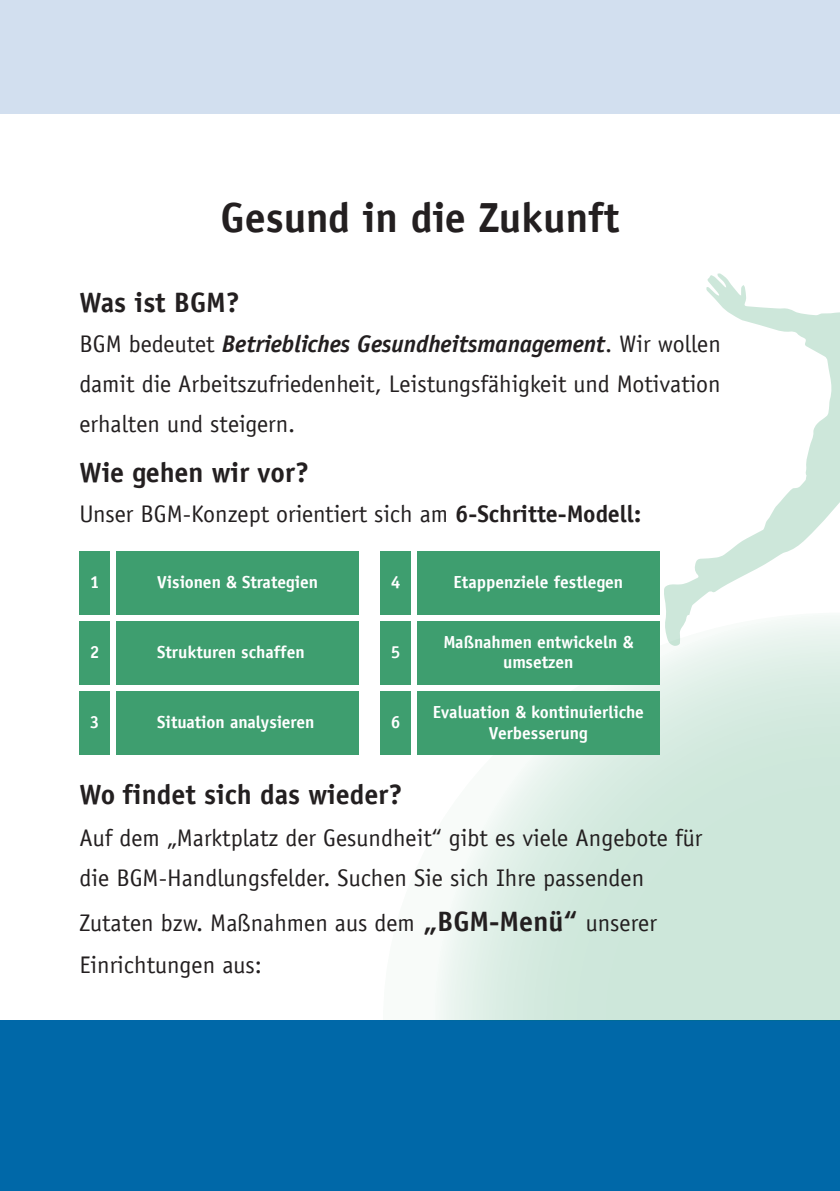
<style>
.page{position:relative;width:840px;height:1191px;background:#fff}
.page>*{position:absolute;margin:0;border:0;box-sizing:border-box;transform-origin:0 0}
.t1{font:700 42px "Officina Sans LT";color:#231f20}
.t2{font:700 28px "Officina Sans LT";color:#231f20}
.t3{font:24px/40px "Officina Sans LT";color:#231f20}
.t4{font:700 17.4px/20.8px "Officina Sans LT";color:#fff;text-align:center}
.s1{font-weight:700;font-style:italic}
.s2{font-weight:700}
.s3{font-weight:700;font-size:28px}
</style>
<div class="page">
<div style="left:0;top:0;width:839px;height:113px;background:#d2dfef"></div>
<div style="left:0;top:1020px;width:839px;height:171px;background:#0068a8"></div>
<svg style="left:664px;top:273px;width:175px;height:339px"></svg>
<svg style="left:383px;top:612px;width:456px;height:408px;fill:#d4eadf"></svg>
<div style="left:79px;top:551px;width:31px;height:63px;background:#3e9e6f"></div>
<div style="left:116px;top:551px;width:243px;height:63px;background:#3e9e6f"></div>
<div style="left:79px;top:621px;width:31px;height:63px;background:#3e9e6f"></div>
<div style="left:116px;top:621px;width:243px;height:63px;background:#3e9e6f"></div>
<div style="left:79px;top:691px;width:31px;height:63px;background:#3e9e6f"></div>
<div style="left:116px;top:691px;width:243px;height:63px;background:#3e9e6f"></div>
<div style="left:380px;top:551px;width:30px;height:63px;background:#3e9e6f"></div>
<div style="left:417px;top:551px;width:242px;height:63px;background:#3e9e6f"></div>
<div style="left:380px;top:621px;width:30px;height:63px;background:#3e9e6f"></div>
<div style="left:417px;top:621px;width:242px;height:63px;background:#3e9e6f"></div>
<div style="left:380px;top:691px;width:30px;height:63px;background:#3e9e6f"></div>
<div style="left:417px;top:691px;width:242px;height:63px;background:#3e9e6f"></div>
<h1 class="t1" style="left:220px;top:192px;width:400px">Gesund in die Zukunft</h1>
<p class="t2" style="left:79px;top:285px;width:162px">Was ist BGM?</p>
<p class="t3" style="left:79px;top:324px;width:642px;text-align:justify">BGM bedeutet <span class="s1">Betriebliches Gesundheitsmanagement</span>. Wir wollen damit die Arbeitszufriedenheit, Leistungsfähigkeit und Motivation erhalten und steigern.</p>
<p class="t2" style="left:79px;top:455px;width:231px">Wie gehen wir vor?</p>
<p class="t3" style="left:79px;top:494px;width:563px">Unser BGM-Konzept orientiert sich am <span class="s2">6-Schritte-Modell:</span></p>
<p class="t4" style="left:90px;top:571px;width:11px">1</p>
<p class="t4" style="left:157px;top:571px;width:162px">Visionen &amp; Strategien</p>
<p class="t4" style="left:90px;top:641px;width:11px">2</p>
<p class="t4" style="left:157px;top:641px;width:149px">Strukturen schaffen</p>
<p class="t4" style="left:90px;top:711px;width:11px">3</p>
<p class="t4" style="left:157px;top:711px;width:159px">Situation analysieren</p>
<p class="t4" style="left:390px;top:571px;width:11px">4</p>
<p class="t4" style="left:453px;top:571px;width:171px">Etappenziele festlegen</p>
<p class="t4" style="left:390px;top:641px;width:11px">5</p>
<p class="t4" style="left:443px;top:631px;width:191px">Maßnahmen entwickeln &amp; umsetzen</p>
<p class="t4" style="left:390px;top:711px;width:11px">6</p>
<p class="t4" style="left:432px;top:701px;width:212px">Evaluation &amp; kontinuierliche<br>Verbesserung</p>
<p class="t2" style="left:79px;top:777px;width:324px">Wo findet sich das wieder?</p>
<p class="t3" style="left:79px;top:818px;width:624px">Auf dem „Marktplatz der Gesundheit“ gibt es viele Angebote für die BGM-Handlungsfelder. Suchen Sie sich Ihre passenden</p>
<p class="t3" style="left:79px;top:902px;width:578px;line-height:41.6px">Zutaten bzw. Maßnahmen aus dem <span class="s3">„BGM-Menü“</span> unserer<br>Einrichtungen aus:</p>
</div>
